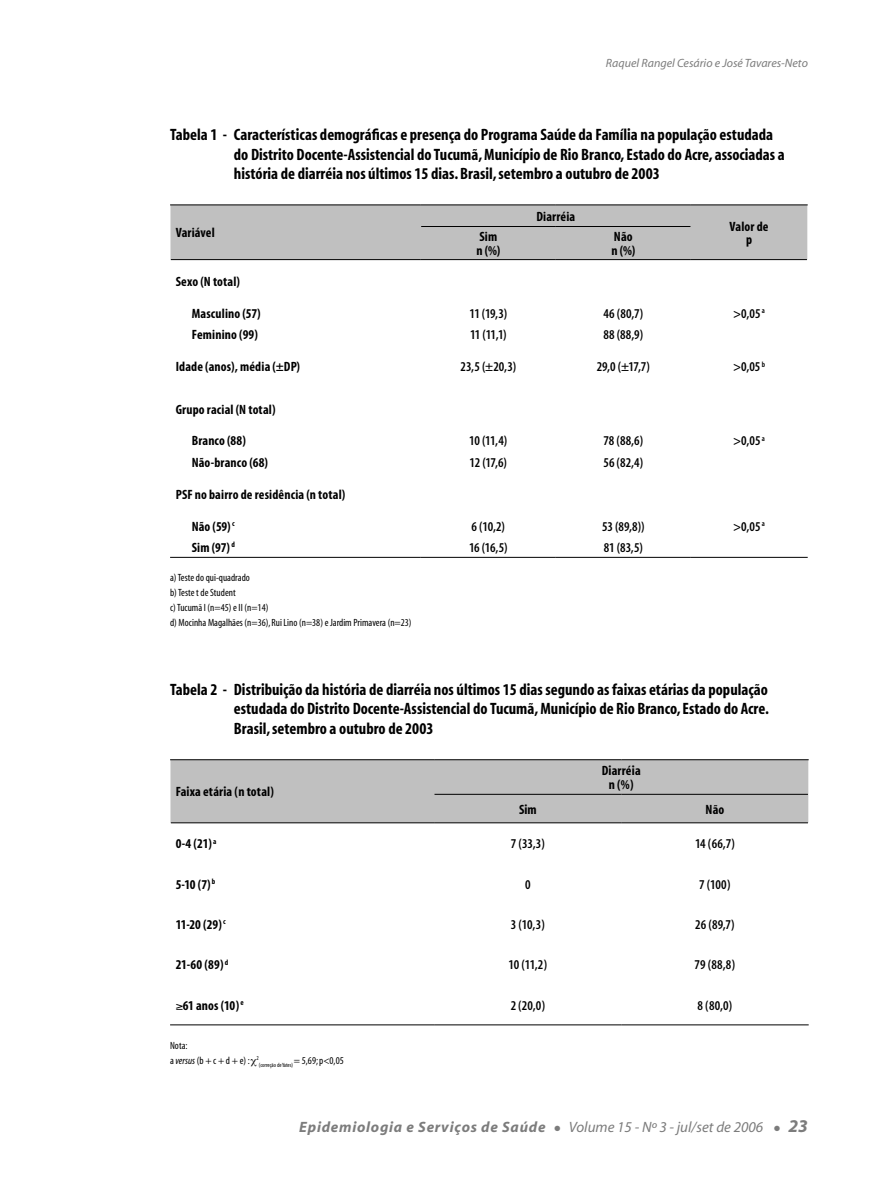
<style>
.page{position:relative;width:893px;height:1191px;background:#fff}
.page>*{position:absolute;margin:0;border:0;box-sizing:border-box;transform-origin:0 0}
.t1{font:italic 700 18px "Myriad";color:#7c7c7c}
.TITULO_TABELA{font:700 condensed 16.5px/19.5px "Myriad";color:#000}
.t2{font:italic 700 15px "Myriad";letter-spacing:.05em;color:#7c7c7c}
.TEXTO_TABELAS{font:700 condensed 13.5px "Myriad Pro";letter-spacing:.015em;color:#000}
.TEXTO_TABELAS-2{font:600 condensed 13.5px "Myriad Pro";letter-spacing:-.005em;color:#000}
.TEXTO_TABELAS-3{font:700 condensed 13.5px "Myriad";letter-spacing:.01em;color:#000}
.TEXTO_TABELAS-4{font:600 condensed 13.5px "Myriad";letter-spacing:-.005em;color:#000}
.TIT_CORRENTE_PAG_IMPAR{font:italic 12px "Myriad";color:#7c7c7c}
.TABELA_FONTE_REFERENCIA{font:condensed 10.5px "Myriad";color:#000}
.TABELA_FONTE_REFERENCIA-2{font:condensed 6.15px "Myriad";color:#000}
.s1{font-style:italic}
.s2{font-weight:400}
</style>
<div class="page">
<div style="left:170px;top:205px;width:637px;height:55px;background:#c0c0c0"></div>
<hr style="left:170px;top:204px;width:251px;height:1px;background:#000">
<hr style="left:421px;top:204px;width:135px;height:1px;background:#000">
<hr style="left:556px;top:204px;width:135px;height:1px;background:#000">
<hr style="left:691px;top:204px;width:117px;height:1px;background:#000">
<hr style="left:421px;top:226px;width:135px;height:1px;background:#000">
<hr style="left:556px;top:226px;width:134px;height:1px;background:#000">
<hr style="left:171px;top:259px;width:250px;height:1px;background:#000">
<hr style="left:421px;top:259px;width:135px;height:1px;background:#000">
<hr style="left:556px;top:259px;width:135px;height:1px;background:#000">
<hr style="left:691px;top:259px;width:116px;height:1px;background:#000">
<hr style="left:170px;top:557px;width:251px;height:1px;background:#000">
<hr style="left:421px;top:557px;width:135px;height:1px;background:#000">
<hr style="left:556px;top:557px;width:135px;height:1px;background:#000">
<hr style="left:691px;top:557px;width:117px;height:1px;background:#000">
<div style="left:170px;top:760px;width:638px;height:63px;background:#c0c0c0"></div>
<hr style="left:170px;top:759px;width:264px;height:1px;background:#000">
<hr style="left:434px;top:759px;width:188px;height:1px;background:#000">
<hr style="left:622px;top:759px;width:187px;height:1px;background:#000">
<hr style="left:434px;top:794px;width:188px;height:1px;background:#000">
<hr style="left:622px;top:794px;width:186px;height:1px;background:#000">
<hr style="left:171px;top:822px;width:263px;height:1px;background:#000">
<hr style="left:434px;top:822px;width:188px;height:1px;background:#000">
<hr style="left:622px;top:822px;width:186px;height:1px;background:#000">
<hr style="left:170px;top:1024px;width:264px;height:1px;background:#000">
<hr style="left:434px;top:1024px;width:188px;height:1px;background:#000">
<hr style="left:622px;top:1024px;width:187px;height:1px;background:#000">
<p class="TIT_CORRENTE_PAG_IMPAR" style="left:606px;top:57px;width:203px">Raquel Rangel Cesário e José Tavares-Neto</p>
<p class="TITULO_TABELA" style="left:234px;top:125px;width:552px;text-indent:-64px">Tabela 1 - Características demográficas e presença do Programa Saúde da Família na população estudada do Distrito Docente-Assistencial do Tucumã, Município de Rio Branco, Estado do Acre, associadas a história de diarréia nos últimos 15 dias. Brasil, setembro a outubro de 2003</p>
<p class="TEXTO_TABELAS" style="left:176px;top:225px;width:41px">Variável</p>
<p class="TEXTO_TABELAS" style="left:479px;top:229px;width:19px">Sim</p>
<p class="TEXTO_TABELAS" style="left:476px;top:243px;width:25px">n (%)</p>
<p class="TEXTO_TABELAS" style="left:536px;top:209px;width:40px">Diarréia</p>
<p class="TEXTO_TABELAS" style="left:614px;top:229px;width:20px">Não</p>
<p class="TEXTO_TABELAS" style="left:611px;top:243px;width:25px">n (%)</p>
<p class="TEXTO_TABELAS" style="left:730px;top:219px;width:41px">Valor de</p>
<p class="TEXTO_TABELAS" style="left:746px;top:232px;width:8px">p</p>
<p class="TEXTO_TABELAS" style="left:176px;top:274px;width:66px">Sexo (N total)</p>
<p class="TEXTO_TABELAS" style="left:192px;top:306px;width:70px">Masculino (57)</p>
<p class="TEXTO_TABELAS-2" style="left:469px;top:306px;width:39px">11 (19,3)</p>
<p class="TEXTO_TABELAS-2" style="left:603px;top:306px;width:41px">46 (80,7)</p>
<p class="TEXTO_TABELAS-2" style="left:733px;top:306px;width:33px">&gt;0,05 <sup>a</sup></p>
<p class="TEXTO_TABELAS" style="left:192px;top:327px;width:68px">Feminino (99)</p>
<p class="TEXTO_TABELAS-2" style="left:470px;top:327px;width:38px">11 (11,1)</p>
<p class="TEXTO_TABELAS-2" style="left:603px;top:327px;width:41px">88 (88,9)</p>
<p class="TEXTO_TABELAS" style="left:176px;top:359px;width:126px">Idade (anos), média (±DP)</p>
<p class="TEXTO_TABELAS-2" style="left:460px;top:359px;width:57px">23,5 (±20,3)</p>
<p class="TEXTO_TABELAS-2" style="left:597px;top:359px;width:55px">29,0 (±17,7)</p>
<p class="TEXTO_TABELAS-2" style="left:733px;top:359px;width:33px">&gt;0,05 <sup>b</sup></p>
<p class="TEXTO_TABELAS" style="left:176px;top:401px;width:101px">Grupo racial (N total)</p>
<p class="TEXTO_TABELAS" style="left:192px;top:433px;width:56px">Branco (88)</p>
<p class="TEXTO_TABELAS-2" style="left:469px;top:433px;width:40px">10 (11,4)</p>
<p class="TEXTO_TABELAS-2" style="left:603px;top:433px;width:41px">78 (88,6)</p>
<p class="TEXTO_TABELAS-2" style="left:733px;top:433px;width:33px">&gt;0,05 <sup>a</sup></p>
<p class="TEXTO_TABELAS" style="left:192px;top:455px;width:78px">Não-branco (68)</p>
<p class="TEXTO_TABELAS-2" style="left:470px;top:455px;width:39px">12 (17,6)</p>
<p class="TEXTO_TABELAS-2" style="left:603px;top:455px;width:41px">56 (82,4)</p>
<p class="TEXTO_TABELAS" style="left:176px;top:486px;width:171px">PSF no bairro de residência (n total)</p>
<p class="TEXTO_TABELAS" style="left:192px;top:518px;width:44px">Não (59) <sup>c</sup></p>
<p class="TEXTO_TABELAS-2" style="left:472px;top:518px;width:35px">6 (10,2)</p>
<p class="TEXTO_TABELAS-2" style="left:602px;top:518px;width:44px">53 (89,8))</p>
<p class="TEXTO_TABELAS-2" style="left:733px;top:518px;width:33px">&gt;0,05 <sup>a</sup></p>
<p class="TEXTO_TABELAS" style="left:192px;top:540px;width:45px">Sim (97) <sup>d</sup></p>
<p class="TEXTO_TABELAS-2" style="left:469px;top:540px;width:40px">16 (16,5)</p>
<p class="TEXTO_TABELAS-2" style="left:604px;top:540px;width:41px">81 (83,5)</p>
<p class="TABELA_FONTE_REFERENCIA" style="left:170px;top:572px;width:81px">a) Teste do qui-quadrado</p>
<p class="TABELA_FONTE_REFERENCIA" style="left:170px;top:587px;width:67px">b) Teste t de Student</p>
<p class="TABELA_FONTE_REFERENCIA" style="left:170px;top:602px;width:100px">c) Tucumã I (n=45) e II (n=14)</p>
<p class="TABELA_FONTE_REFERENCIA" style="left:170px;top:617px;width:243px">d) Mocinha Magalhães (n=36), Rui Lino (n=38) e Jardim Primavera (n=23)</p>
<p class="TITULO_TABELA" style="left:170px;top:680px;width:600px;text-align:right">Tabela 2 - Distribuição da história de diarréia nos últimos 15 dias segundo as faixas etárias da população estudada do Distrito Docente-Assistencial do Tucumã, Município de Rio Branco, Estado do Acre.</p>
<p class="TITULO_TABELA" style="left:234px;top:719px;width:201px">Brasil, setembro a outubro de 2003</p>
<p class="TEXTO_TABELAS-3" style="left:176px;top:785px;width:100px">Faixa etária (n total)</p>
<p class="TEXTO_TABELAS-3" style="left:602px;top:764px;width:40px">Diarréia</p>
<p class="TEXTO_TABELAS-3" style="left:609px;top:777px;width:26px">n (%)</p>
<p class="TEXTO_TABELAS-3" style="left:519px;top:802px;width:19px">Sim</p>
<p class="TEXTO_TABELAS-3" style="left:706px;top:802px;width:20px">Não</p>
<p class="TEXTO_TABELAS-3" style="left:176px;top:837px;width:42px">0-4 (21) <sup>a</sup></p>
<p class="TEXTO_TABELAS-4" style="left:511px;top:837px;width:36px">7 (33,3)</p>
<p class="TEXTO_TABELAS-4" style="left:695px;top:837px;width:41px">14 (66,7)</p>
<p class="TEXTO_TABELAS-3" style="left:176px;top:877px;width:41px">5-10 (7) <sup>b</sup></p>
<p class="TEXTO_TABELAS-4" style="left:525px;top:877px;width:7px">0</p>
<p class="TEXTO_TABELAS-4" style="left:699px;top:877px;width:33px">7 (100)</p>
<p class="TEXTO_TABELAS-3" style="left:176px;top:917px;width:52px">11-20 (29) <sup>c</sup></p>
<p class="TEXTO_TABELAS-4" style="left:511px;top:917px;width:35px">3 (10,3)</p>
<p class="TEXTO_TABELAS-4" style="left:695px;top:917px;width:41px">26 (89,7)</p>
<p class="TEXTO_TABELAS-3" style="left:176px;top:958px;width:54px">21-60 (89) <sup>d</sup></p>
<p class="TEXTO_TABELAS-4" style="left:509px;top:958px;width:40px">10 (11,2)</p>
<p class="TEXTO_TABELAS-4" style="left:695px;top:958px;width:42px">79 (88,8)</p>
<p class="TEXTO_TABELAS-3" style="left:176px;top:998px;width:70px">≥61 anos (10) <sup>e</sup></p>
<p class="TEXTO_TABELAS-4" style="left:511px;top:998px;width:36px">2 (20,0)</p>
<p class="TEXTO_TABELAS-4" style="left:697px;top:998px;width:36px">8 (80,0)</p>
<p class="TABELA_FONTE_REFERENCIA" style="left:170px;top:1040px;width:19px">Nota:</p>
<p class="TABELA_FONTE_REFERENCIA" style="left:170px;top:1054px;width:90px">a <span class="s1">versus</span> (b + c + d + e) : <sup>2</sup></p>
<p class="TABELA_FONTE_REFERENCIA-2" style="left:259px;top:1062px;width:86px">(correção de Yates) <sup>=</sup> <sup>5,69;</sup> <sup>p&lt;0,05</sup></p>
<p class="t2" style="left:299px;top:1119px;width:482px">Epidemiologia e Serviços de Saúde ● <span class="s2">Volume 15 - Nº 3 - jul/set de 2006</span> ●</p>
<p class="t1" style="left:788px;top:1116px;width:21px">23</p>
</div>
